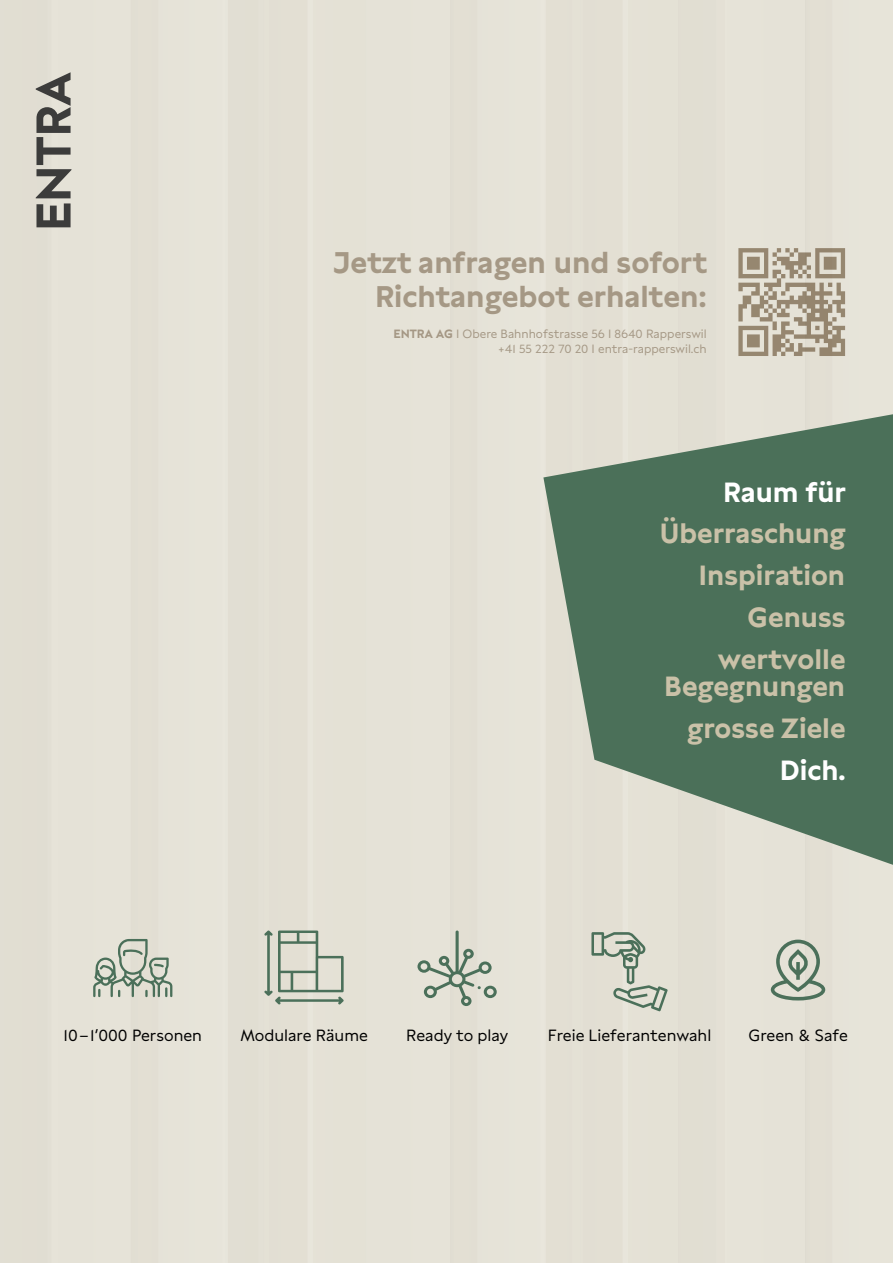
<style>
.page{position:relative;width:893px;height:1263px;background:#e5e2d7}
.page>*{position:absolute;margin:0;border:0;box-sizing:border-box;transform-origin:0 0}
.t1{font:700 29.85px/34.5px "Entra Grotesk";color:#a59885;text-align:right}
.t2{font:700 27.75px/41.8px "Entra Grotesk";color:#cac1a8;text-align:right}
.t3{font:700 27.75px "Entra Grotesk";color:#fff}
.t4{font:16.2px "Entra Grotesk";color:#000}
.t5{font:12px/14.4px "Entra Grotesk";color:#a59885;text-align:right}
.s1{font-weight:700}
</style>
<div class="page">
<svg style="left:36px;top:72px;width:35px;height:155px"></svg>
<svg style="left:543px;top:414px;width:350px;height:451px;fill:#4b7059"></svg>
<svg style="left:93px;top:939px;width:79px;height:58px"></svg>
<svg style="left:771px;top:939px;width:54px;height:61px"></svg>
<svg style="left:417px;top:930px;width:80px;height:76px"></svg>
<svg style="left:264px;top:930px;width:80px;height:74px"></svg>
<svg style="left:591px;top:932px;width:77px;height:79px"></svg>
<svg style="left:738px;top:248px;width:107px;height:108px"></svg>
<h1 class="t1" style="left:334px;top:243px;width:375px">Jetzt anfragen und sofort<br>Richtangebot erhalten:</h1>
<p class="t5" style="left:393px;top:326px;width:315px"><span class="s1">ENTRA AG</span> I Obere Bahnhofstrasse 56 I 8640 Rapperswil +41 55 222 70 20 I entra-rapperswil.ch</p>
<h2 class="t3" style="left:723px;top:470px;width:124px">Raum für</h2>
<h2 class="t2" style="left:660px;top:510px;width:187px">Überraschung<br>Inspiration<br>Genuss wertvolle</h2>
<h2 class="t2" style="left:664px;top:664px;width:183px">Begegnungen grosse Ziele</h2>
<h2 class="t3" style="left:780px;top:749px;width:67px">Dich.</h2>
<h3 class="t4" style="left:64px;top:1022px;width:140px">10–1’000 Personen</h3>
<h3 class="t4" style="left:240px;top:1022px;width:129px">Modulare Räume</h3>
<h3 class="t4" style="left:406px;top:1022px;width:104px">Ready to play</h3>
<h3 class="t4" style="left:548px;top:1022px;width:165px">Freie Lieferantenwahl</h3>
<h3 class="t4" style="left:748px;top:1022px;width:101px">Green &amp; Safe</h3>
</div>
